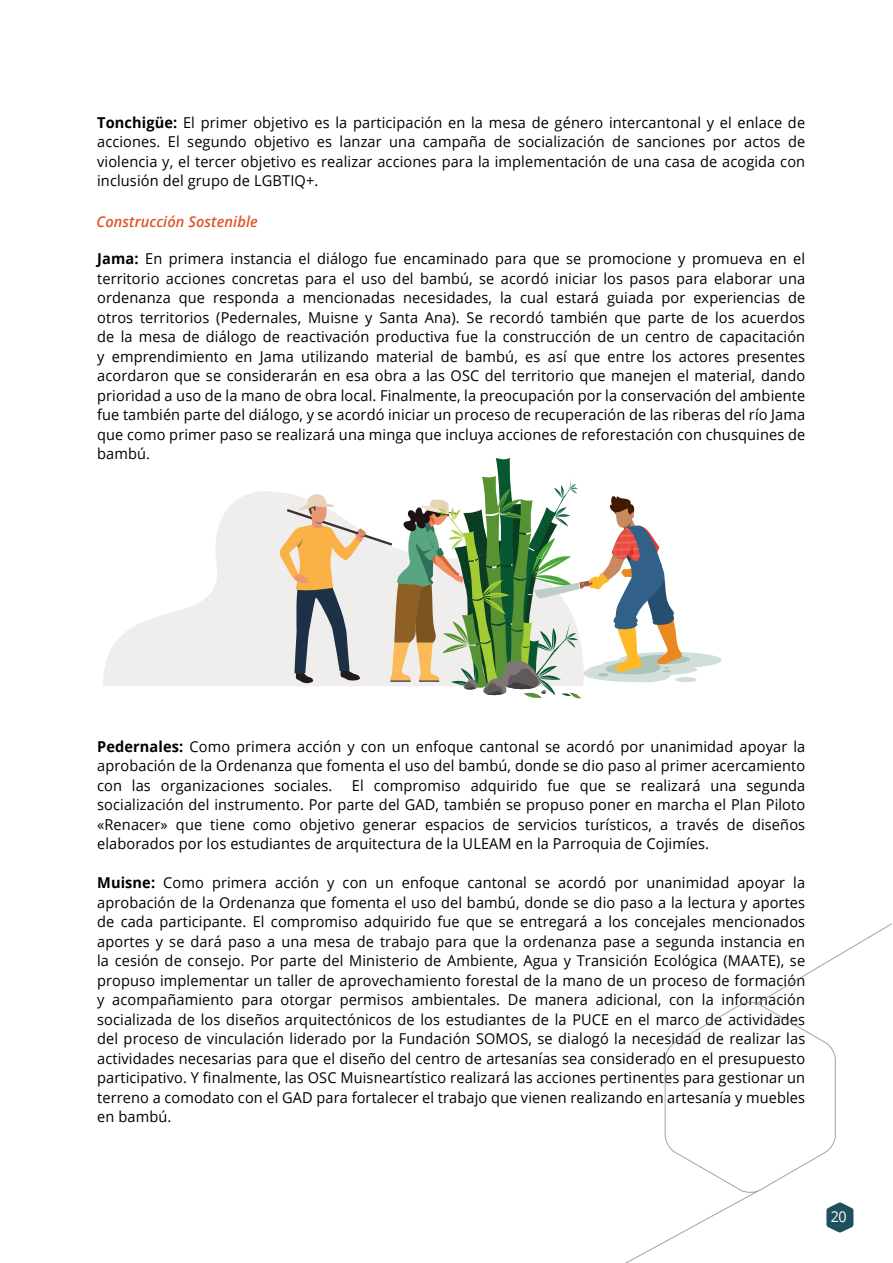
<style>
.page{position:relative;width:893px;height:1263px;background:#fff}
.page>*{position:absolute;margin:0;border:0;box-sizing:border-box;transform-origin:0 0}
.t1{font:15px/19.5px "Open Sans";letter-spacing:.01em;color:#000;text-align:justify}
.t2{font:italic 600 15px "Open Sans";letter-spacing:.01em;color:#dd5626}
.t3{font:15px "Open Sans";color:#fff;scale:.95 1}
.s1{font-weight:700}
</style>
<div class="page">
<svg style="left:103px;top:491px;width:175px;height:195px;fill:#f0eded"></svg>
<svg style="left:627px;top:924px;width:264px;height:338px"></svg>
<svg style="left:278px;top:458px;width:444px;height:241px"></svg>
<p class="t1" style="left:97px;top:112px;width:710px"><span class="s1">Tonchigüe:</span> El primer objetivo es la participación en la mesa de género intercantonal y el enlace de acciones. El segundo objetivo es lanzar una campaña de socialización de sanciones por actos de violencia y, el tercer objetivo es realizar acciones para la implementación de una casa de acogida con inclusión del grupo de LGBTIQ+.</p>
<p class="t2" style="left:97px;top:211px;width:163px">Construcción Sostenible</p>
<p class="t1" style="left:97px;top:248px;width:710px"><span class="s1">Jama:</span> En primera instancia el diálogo fue encaminado para que se promocione y promueva en el territorio acciones concretas para el uso del bambú, se acordó iniciar los pasos para elaborar una ordenanza que responda a mencionadas necesidades, la cual estará guiada por experiencias de otros territorios (Pedernales, Muisne y Santa Ana). Se recordó también que parte de los acuerdos de la mesa de diálogo de reactivación productiva fue la construcción de un centro de capacitación y emprendimiento en Jama utilizando material de bambú, es así que entre los actores presentes acordaron que se considerarán en esa obra a las OSC del territorio que manejen el material, dando prioridad a uso de la mano de obra local. Finalmente, la preocupación por la conservación del ambiente fue también parte del diálogo, y se acordó iniciar un proceso de recuperación de las riberas del río Jama que como primer paso se realizará una minga que incluya acciones de reforestación con chusquines de bambú.</p>
<p class="t1" style="left:97px;top:736px;width:710px"><span class="s1">Pedernales:</span> Como primera acción y con un enfoque cantonal se acordó por unanimidad apoyar la aprobación de la Ordenanza que fomenta el uso del bambú, donde se dio paso al primer acercamiento con las organizaciones sociales.</p>
<p class="t1" style="left:97px;top:775px;width:710px;text-indent:255px">El compromiso adquirido fue que se realizará una segunda socialización del instrumento. Por parte del GAD, también se propuso poner en marcha el Plan Piloto «Renacer» que tiene como objetivo generar espacios de servicios turísticos, a través de diseños elaborados por los estudiantes de arquitectura de la ULEAM en la Parroquia de Cojimíes.</p>
<p class="t1" style="left:97px;top:872px;width:710px"><span class="s1">Muisne:</span> Como primera acción y con un enfoque cantonal se acordó por unanimidad apoyar la aprobación de la Ordenanza que fomenta el uso del bambú, donde se dio paso a la lectura y aportes de cada participante. El compromiso adquirido fue que se entregará a los concejales mencionados aportes y se dará paso a una mesa de trabajo para que la ordenanza pase a segunda instancia en la cesión de consejo. Por parte del Ministerio de Ambiente, Agua y Transición Ecológica (MAATE), se propuso implementar un taller de aprovechamiento forestal de la mano de un proceso de formación y acompañamiento para otorgar permisos ambientales. De manera adicional, con la información socializada de los diseños arquitectónicos de los estudiantes de la PUCE en el marco de actividades del proceso de vinculación liderado por la Fundación SOMOS, se dialogó la necesidad de realizar las actividades necesarias para que el diseño del centro de artesanías sea considerado en el presupuesto participativo. Y finalmente, las OSC Muisneartístico realizará las acciones pertinentes para gestionar un terreno a comodato con el GAD para fortalecer el trabajo que vienen realizando en artesanía y muebles en bambú.</p>
<p class="t3" style="left:831px;top:1206px;width:18px">20</p>
</div>
